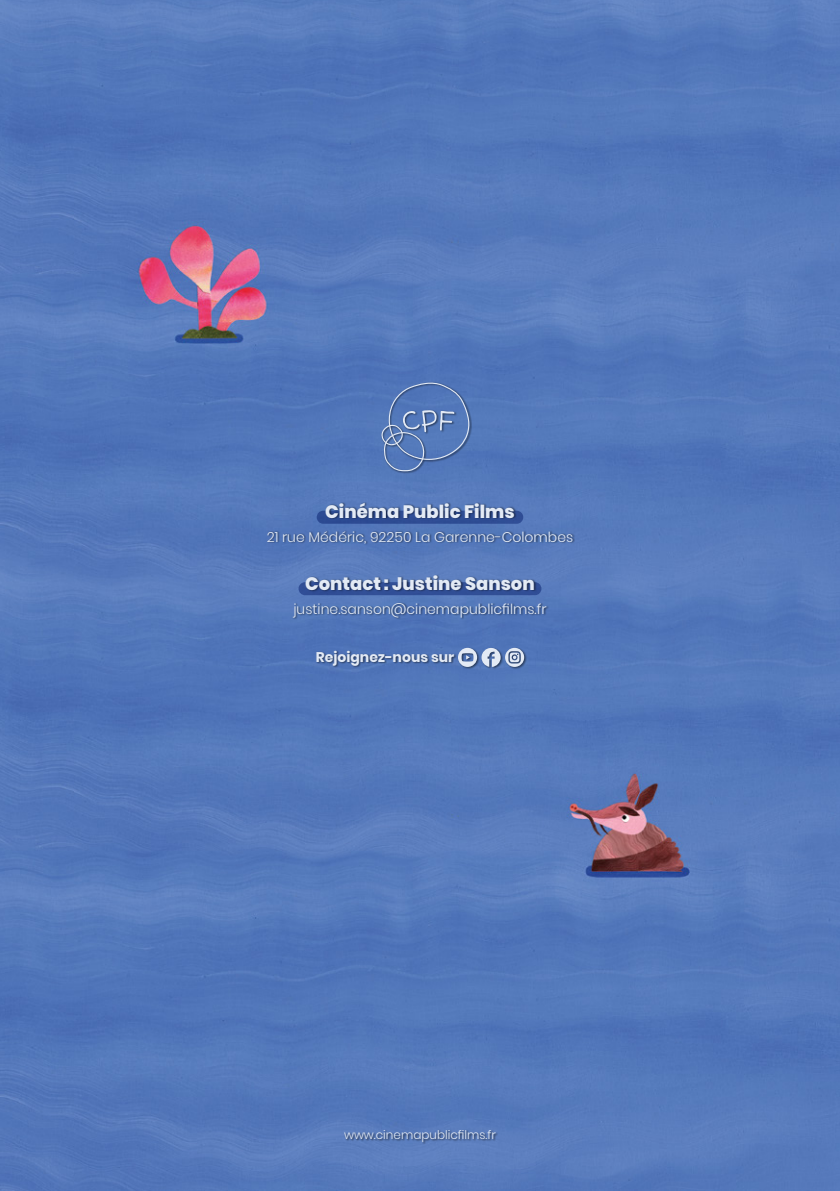
<style>
.page{position:relative;width:840px;height:1191px;background:#fff}
.page>*{position:absolute;margin:0;border:0;box-sizing:border-box;transform-origin:0 0}
.t1{font:800 18px "Poppins";color:#e3eaf5}
.t2{font:300 14px "Poppins";color:#e3eaf5}
.t3{font:700 14px "Poppins";color:#e3eaf5}
.t4{font:300 12px "Poppins";color:#e3eaf5}
</style>
<div class="page">
<img style="left:0;top:0;width:839px;height:1191px">
<div style="left:343px;top:1129px;width:155px;height:15px;background:#000;opacity:.5"></div>
<div style="left:380px;top:382px;width:91px;height:92px;background:#000;opacity:.5"></div>
<svg style="left:381px;top:382px;width:88px;height:89px;background:#5c7db8"></svg>
<div style="left:266px;top:502px;width:308px;height:167px;background:#000;opacity:.5"></div>
<svg style="left:457px;top:648px;width:67px;height:19px"></svg>
<p class="t1" style="left:325px;top:501px;width:191px">Cinéma Public Films</p>
<p class="t2" style="left:266px;top:529px;width:308px">21 rue Médéric, 92250 La Garenne-Colombes</p>
<p class="t1" style="left:305px;top:573px;width:231px">Contact : Justine Sanson</p>
<p class="t2" style="left:293px;top:601px;width:254px">justine.sanson@cinemapublicfilms.fr</p>
<p class="t3" style="left:315px;top:649px;width:140px">Rejoignez-nous sur</p>
<p class="t4" style="left:344px;top:1127px;width:153px">www.cinemapublicfilms.fr</p>
</div>
